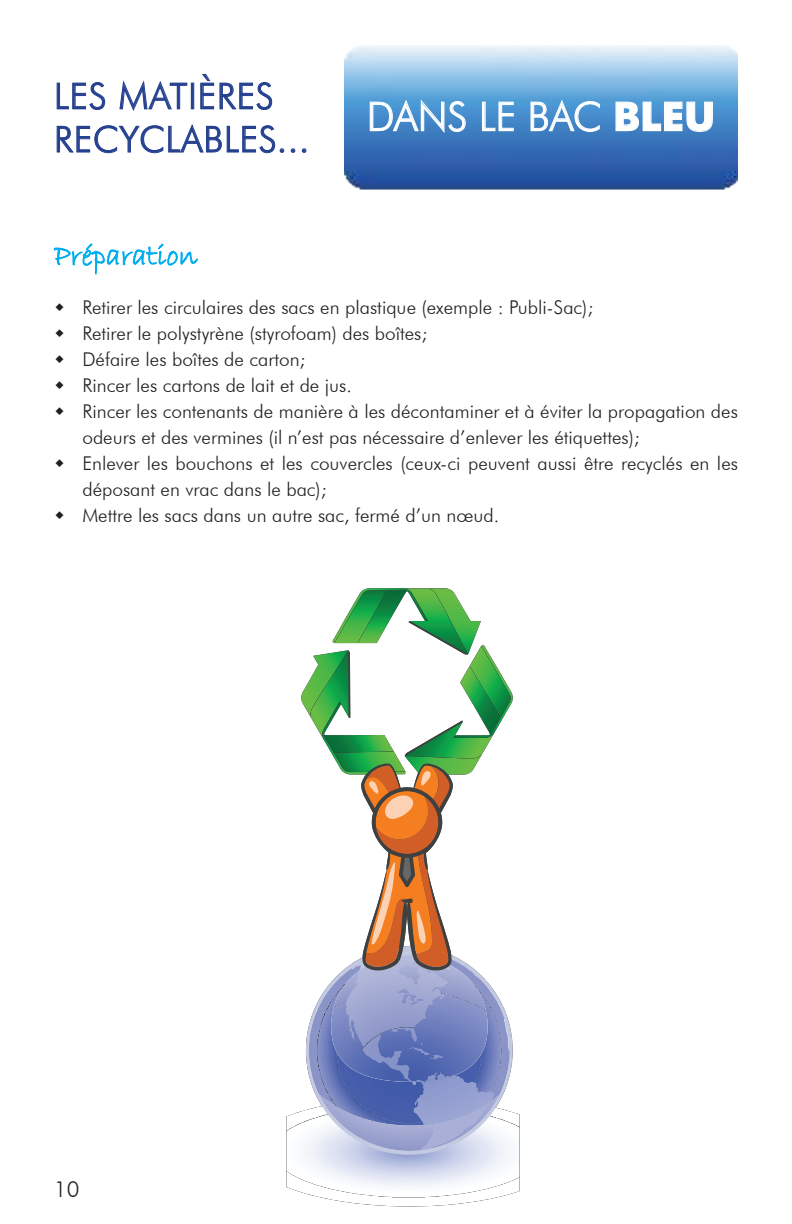
<style>
.page{position:relative;width:792px;height:1224px;background:#fff}
.page>*{position:absolute;margin:0;border:0;box-sizing:border-box;transform-origin:0 0}
.t1{font:300 40px "Futura BT";color:#fff}
.t2{font:300 36px/43.2px "Futura BT";letter-spacing:.02em;color:#24408f}
.t3{font:30px "Bradley Hand ITC";color:#00aeef}
.t4{font:300 22px "Futura BT";color:#231f20}
.t5{font:300 19px/26px "Futura BT";color:#231f20}
.s1{font-weight:700}
</style>
<div class="page">
<img style="left:344px;top:45px;width:394px;height:144px">
<svg style="left:369px;top:98px;width:97px;height:36px;background:#65a0d4"></svg>
<svg style="left:482px;top:101px;width:32px;height:31px"></svg>
<svg style="left:530px;top:98px;width:71px;height:34px;background:#68a2d5"></svg>
<svg style="left:615px;top:101px;width:98px;height:31px;background:#649fd4"></svg>
<svg style="left:56px;top:82px;width:50px;height:28px"></svg>
<svg style="left:119px;top:80px;width:69px;height:31px"></svg>
<div style="left:191px;top:83px;width:3px;height:26px;border:1px solid #24408f"></div>
<svg style="left:200px;top:73px;width:73px;height:37px"></svg>
<svg style="left:56px;top:124px;width:251px;height:30px"></svg>
<img style="left:323px;top:1198px;width:171px;height:9px">
<img style="left:286px;top:1109px;width:234px;height:89px">
<img style="left:319px;top:1126px;width:180px;height:25px">
<img style="left:309px;top:958px;width:201px;height:168px">
<img style="left:317px;top:959px;width:184px;height:167px">
<img style="left:336px;top:977px;width:146px;height:146px">
<svg style="left:418px;top:1125px;width:72px;height:26px;background:#bcc2e0"></svg>
<svg style="left:421px;top:1058px;width:5px;height:3px"></svg>
<img style="left:418px;top:1047px;width:12px;height:8px">
<img style="left:429px;top:1055px;width:14px;height:5px">
<img style="left:425px;top:1072px;width:31px;height:3px">
<img style="left:346px;top:958px;width:72px;height:124px">
<img style="left:350px;top:1027px;width:68px;height:55px">
<svg style="left:447px;top:984px;width:9px;height:9px"></svg>
<svg style="left:489px;top:989px;width:8px;height:12px"></svg>
<svg style="left:473px;top:973px;width:6px;height:6px"></svg>
<svg style="left:410px;top:1081px;width:3px;height:4px"></svg>
<img style="left:413px;top:1075px;width:82px;height:50px">
<img style="left:413px;top:1075px;width:30px;height:1px">
<img style="left:497px;top:1002px;width:13px;height:53px">
<img style="left:311px;top:718px;width:11px;height:19px">
<img style="left:301px;top:652px;width:31px;height:66px">
<img style="left:322px;top:702px;width:29px;height:73px">
<img style="left:334px;top:756px;width:71px;height:16px">
<img style="left:324px;top:735px;width:8px;height:18px">
<svg style="left:332px;top:588px;width:149px;height:168px"></svg>
<img style="left:405px;top:722px;width:87px;height:33px">
<img style="left:405px;top:755px;width:77px;height:20px">
<img style="left:454px;top:645px;width:59px;height:93px">
<img style="left:470px;top:646px;width:41px;height:71px">
<img style="left:460px;top:666px;width:41px;height:69px">
<svg style="left:351px;top:762px;width:107px;height:209px"></svg>
<svg style="left:53px;top:243px;width:145px;height:32px"></svg>
<h2 class="t2" style="left:54px;top:77px;width:257px">LES MATIÈRES<br>RECYCLABLES...</h2>
<h1 class="t1" style="left:367px;top:100px;width:350px">DANS LE BAC <span class="s1">BLEU</span></h1>
<h3 class="t3" style="left:54px;top:241px;width:145px">Préparation</h3>
<p class="t5" style="left:82px;top:296px;width:657px">Retirer les circulaires des sacs en plastique (exemple : Publi-Sac);<br>Retirer le polystyrène (styrofoam) des boîtes;<br>Défaire les boîtes de carton;<br>Rincer les cartons de lait et de jus.<br>Rincer les contenants de manière à les décontaminer et à éviter la propagation des odeurs et des vermines (il n’est pas nécessaire d’enlever les étiquettes);<br>Enlever les bouchons et les couvercles (ceux-ci peuvent aussi être recyclés en les déposant en vrac dans le bac);<br>Mettre les sacs dans un autre sac, fermé d’un nœud.</p>
<p class="t4" style="left:54px;top:1180px;width:27px">10</p>
</div>
